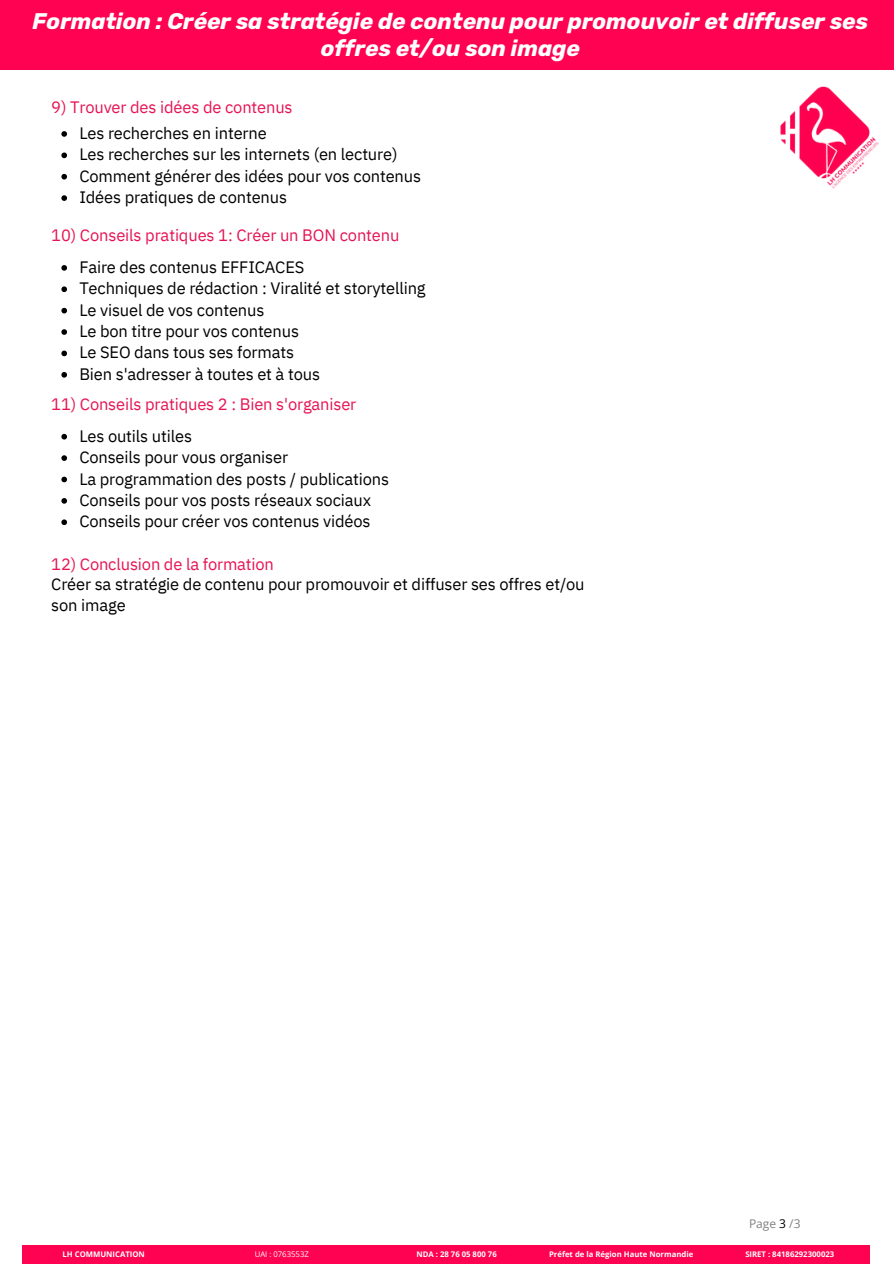
<style>
.page{position:relative;width:894px;height:1264px;background:#fff}
.page>*{position:absolute;margin:0;border:0;box-sizing:border-box;transform-origin:0 0}
.t1{font:italic 700 22.5px/27px "Rubik";color:#fff;text-align:center}
.t2{font:16.5px/20.2px "IBM Plex Sans";letter-spacing:-.01em;color:#000}
.t3{font:16.5px "IBM Plex Sans";letter-spacing:-.01em;color:#e61454}
.t4{font:12px "Open Sans";color:#808081}
.t5{font:700 7.8px "Open Sans";color:#fff}
.t6{font:7.8px "Open Sans";color:#fff}
.s1{color:#000}
</style>
<div class="page">
<img style="left:780px;top:86px;width:99px;height:103px">
<div style="left:23px;top:1245px;width:169px;height:18px;background:#ff0251"></div>
<div style="left:190px;top:1245px;width:183px;height:18px;background:#ff0251"></div>
<div style="left:364px;top:1245px;width:174px;height:18px;background:#ff0251"></div>
<div style="left:712px;top:1245px;width:157px;height:18px;background:#ff0251"></div>
<div style="left:537px;top:1245px;width:179px;height:18px;background:#ff0251"></div>
<svg style="left:61px;top:131px;width:6px;height:6px"></svg>
<svg style="left:61px;top:152px;width:6px;height:6px"></svg>
<svg style="left:61px;top:174px;width:6px;height:5px"></svg>
<svg style="left:61px;top:195px;width:6px;height:6px"></svg>
<svg style="left:61px;top:265px;width:6px;height:6px"></svg>
<svg style="left:61px;top:286px;width:6px;height:6px"></svg>
<svg style="left:61px;top:308px;width:6px;height:5px"></svg>
<svg style="left:61px;top:329px;width:6px;height:6px"></svg>
<svg style="left:61px;top:350px;width:6px;height:6px"></svg>
<svg style="left:61px;top:372px;width:6px;height:5px"></svg>
<svg style="left:61px;top:434px;width:6px;height:5px"></svg>
<svg style="left:61px;top:455px;width:6px;height:6px"></svg>
<svg style="left:61px;top:476px;width:6px;height:6px"></svg>
<svg style="left:61px;top:498px;width:6px;height:5px"></svg>
<svg style="left:61px;top:519px;width:6px;height:6px"></svg>
<div style="left:0;top:0;width:892px;height:70px;background:#ff0251"></div>
<p class="t1" style="left:33px;top:8px;width:836px">Formation : Créer sa stratégie de contenu pour promouvoir et diffuser ses offres et/ou son image</p>
<h2 class="t3" style="left:51px;top:96px;width:243px">9) Trouver des idées de contenus</h2>
<p class="t2" style="left:79px;top:123px;width:189px">Les recherches en interne</p>
<p class="t2" style="left:79px;top:144px;width:319px">Les recherches sur les internets (en lecture)</p>
<p class="t2" style="left:79px;top:165px;width:343px">Comment générer des idées pour vos contenus</p>
<p class="t2" style="left:79px;top:187px;width:209px">Idées pratiques de contenus</p>
<p class="t3" style="left:51px;top:224px;width:349px">10) Conseils pratiques 1: Créer un BON contenu</p>
<p class="t2" style="left:79px;top:257px;width:226px">Faire des contenus EFFICACES</p>
<h2 class="t2" style="left:79px;top:278px;width:348px">Techniques de rédaction : Viralité et storytelling</h2>
<p class="t2" style="left:79px;top:299px;width:186px">Le visuel de vos contenus</p>
<p class="t2" style="left:79px;top:321px;width:221px">Le bon titre pour vos contenus</p>
<p class="t2" style="left:79px;top:342px;width:216px">Le SEO dans tous ses formats</p>
<p class="t2" style="left:79px;top:363px;width:242px">Bien s'adresser à toutes et à tous</p>
<p class="t3" style="left:51px;top:393px;width:306px">11) Conseils pratiques 2 : Bien s'organiser</p>
<h2 class="t2" style="left:79px;top:425px;width:114px">Les outils utiles</h2>
<p class="t2" style="left:79px;top:447px;width:210px">Conseils pour vous organiser</p>
<p class="t2" style="left:79px;top:468px;width:311px">La programmation des posts / publications</p>
<h3 class="t2" style="left:79px;top:489px;width:293px">Conseils pour vos posts réseaux sociaux</h3>
<h4 class="t2" style="left:79px;top:511px;width:293px">Conseils pour créer vos contenus vidéos</h4>
<h5 class="t3" style="left:51px;top:553px;width:224px">12) Conclusion de la formation</h5>
<h4 class="t2" style="left:51px;top:574px;width:534px">Créer sa stratégie de contenu pour promouvoir et diffuser ses offres et/ou son image</h4>
<h4 class="t4" style="left:748px;top:1214px;width:53px">Page <span class="s1">3</span> /3</h4>
<h2 class="t5" style="left:62px;top:1248px;width:84px">LH COMMUNICATION</h2>
<p class="t6" style="left:254px;top:1248px;width:56px">UAI : 0763553Z</p>
<p class="t5" style="left:416px;top:1248px;width:82px">NDA : 28 76 05 800 76</p>
<p class="t5" style="left:549px;top:1248px;width:146px">Préfet de la Région Haute Normandie</p>
<p class="t5" style="left:745px;top:1248px;width:90px">SIRET : 84186292300023</p>
</div>
